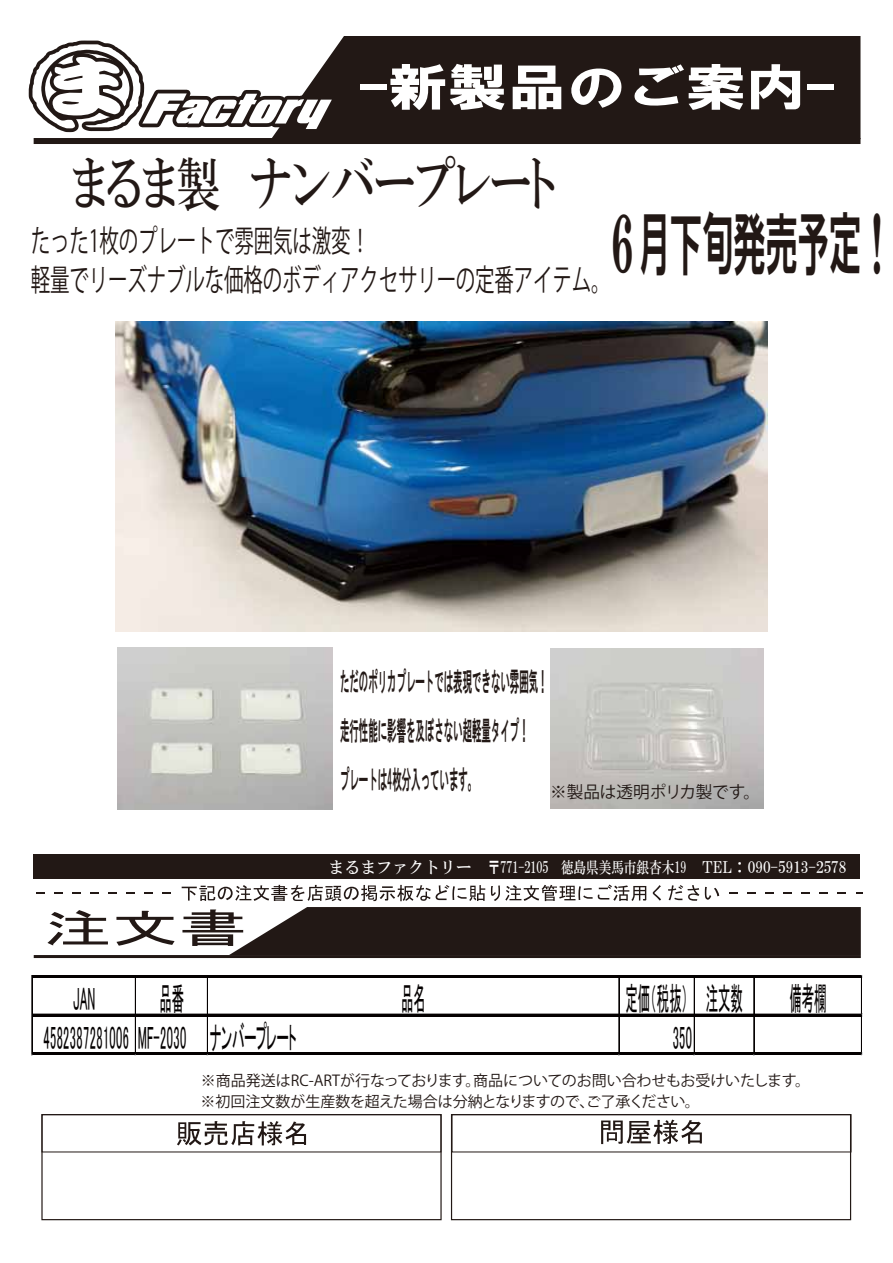
<style>
.page{position:relative;width:893px;height:1263px;background:#fff}
.page>*{position:absolute;margin:0;border:0;box-sizing:border-box;transform-origin:0 0}
.t1{font:68.55px "NIS COMIKS M9 S7 P 83 pv RKSJ H";color:#221815;scale:.46 1}
.t2{font:57.6px "HGP Mincho B";color:#221815;scale:.77 1}
.t3{font:50.25px "HG Soei Kakugothic UB";color:#fff;scale:1.19 1}
.t4{font:32.4px "MS P Gothic";letter-spacing:.035em;color:#040000;scale:.38 1}
.t5{font:32.4px "MS P Gothic";letter-spacing:.015em;color:#040000;scale:.38 1}
.t6{font:30.3px "Koz Go Pro";letter-spacing:-.01em;color:#221815;scale:.64 1}
.t7{font:26.4px/48.6px "HGS Gothic E";color:#221815;scale:.36 1}
.t8{font:16.65px "Koz Go Pro";color:#221815}
.t9{font:15.9px "HGS Mincho B";color:#fff}
.t10{font:15px "Koz Go Pro";color:#221815}
.t11{font:15px "Koz Go Pro";letter-spacing:-.02em;color:#221815}
</style>
<div class="page">
<div style="left:344px;top:36px;width:516px;height:102px;background:#221815"></div>
<div style="left:41px;top:1114px;width:401px;height:106px;border:1px solid #221815"></div>
<div style="left:42px;top:1114px;width:399px;height:38px;border:1px solid #221815"></div>
<div style="left:451px;top:1114px;width:400px;height:106px;border:1px solid #221815"></div>
<div style="left:452px;top:1114px;width:399px;height:38px;border:1px solid #221815"></div>
<svg style="left:601px;top:1119px;width:101px;height:25px"></svg>
<svg style="left:177px;top:1121px;width:129px;height:24px"></svg>
<div style="left:34px;top:138px;width:826px;height:6px;background:#221815"></div>
<svg style="left:32px;top:36px;width:312px;height:286px"></svg>
<svg style="left:47px;top:910px;width:61px;height:35px"></svg>
<svg style="left:116px;top:911px;width:59px;height:35px"></svg>
<svg style="left:182px;top:907px;width:679px;height:48px;background:#362d2b"></svg>
<svg style="left:37px;top:892px;width:8px;height:2px"></svg>
<svg style="left:55px;top:892px;width:8px;height:2px"></svg>
<svg style="left:73px;top:892px;width:8px;height:2px"></svg>
<svg style="left:91px;top:892px;width:8px;height:2px"></svg>
<svg style="left:109px;top:892px;width:8px;height:2px"></svg>
<svg style="left:127px;top:892px;width:8px;height:2px"></svg>
<svg style="left:145px;top:892px;width:8px;height:2px"></svg>
<svg style="left:163px;top:892px;width:8px;height:2px"></svg>
<svg style="left:182px;top:885px;width:303px;height:16px"></svg>
<svg style="left:491px;top:884px;width:155px;height:17px"></svg>
<svg style="left:653px;top:885px;width:8px;height:16px"></svg>
<svg style="left:668px;top:885px;width:31px;height:16px"></svg>
<svg style="left:705px;top:887px;width:14px;height:13px"></svg>
<svg style="left:730px;top:892px;width:8px;height:2px"></svg>
<svg style="left:748px;top:892px;width:8px;height:2px"></svg>
<svg style="left:766px;top:892px;width:8px;height:2px"></svg>
<svg style="left:784px;top:892px;width:8px;height:2px"></svg>
<svg style="left:802px;top:892px;width:8px;height:2px"></svg>
<svg style="left:820px;top:892px;width:8px;height:2px"></svg>
<svg style="left:838px;top:892px;width:8px;height:2px"></svg>
<svg style="left:856px;top:892px;width:6px;height:2px"></svg>
<div style="left:34px;top:854px;width:826px;height:25px;background:#221815"></div>
<hr style="left:34px;top:955px;width:827px;height:3px;background:#221815">
<img style="left:115px;top:322px;width:652px;height:309px">
<img style="left:118px;top:647px;width:215px;height:162px">
<img style="left:550px;top:648px;width:214px;height:160px">
<hr style="left:33px;top:975px;width:829px;height:2px;background:#040000">
<hr style="left:33px;top:1014px;width:829px;height:2px;background:#040000">
<hr style="left:32px;top:975px;width:1px;height:80px;background:#040000">
<hr style="left:135px;top:977px;width:1px;height:78px;background:#040000">
<hr style="left:207px;top:977px;width:1px;height:78px;background:#040000">
<hr style="left:619px;top:977px;width:1px;height:78px;background:#040000">
<hr style="left:694px;top:977px;width:1px;height:78px;background:#040000">
<hr style="left:753px;top:977px;width:1px;height:78px;background:#040000">
<hr style="left:754px;top:977px;width:1px;height:78px;background:#040000">
<hr style="left:33px;top:1053px;width:829px;height:2px;background:#040000">
<hr style="left:861px;top:977px;width:1px;height:78px;background:#040000">
<h3 class="t3" style="left:358px;top:62px;width:402px">-新製品のご案内-</h3>
<h2 class="t2" style="left:71px;top:154px;width:630px">まるま製 ナンバープレート</h2>
<p class="t6" style="left:31px;top:222px;width:532px">たった1枚のプレートで雰囲気は激変！</p>
<p class="t6" style="left:31px;top:261px;width:908px">軽量でリーズナブルな価格のボディアクセサリーの定番アイテム。</p>
<h1 class="t1" style="left:607px;top:201px;width:624px">６月下旬発売予定！</h1>
<p class="t7" style="left:340px;top:657px;width:579px">ただのポリカプレートでは表現できない雰囲気！走行性能に影響を及ぼさない超軽量タイプ！<br>プレートは4枚分入っています。</p>
<p class="t8" style="left:550px;top:781px;width:212px">※製品は透明ポリカ製です。</p>
<p class="t9" style="left:328px;top:859px;width:535px">まるまファクトリー　〒771-2105　徳島県美馬市銀杏木19　TEL：090-5913-2578　</p>
<p class="t5" style="left:73px;top:982px;width:60px">JAN</p>
<p class="t5" style="left:159px;top:982px;width:67px">品番</p>
<p class="t5" style="left:401px;top:982px;width:67px">品名</p>
<p class="t5" style="left:625px;top:982px;width:311px">定価（税抜） 注文数</p>
<p class="t5" style="left:789px;top:982px;width:100px">備考欄</p>
<p class="t4" style="left:43px;top:1021px;width:668px">4582387281006 MF-2030 ナンバープレート</p>
<p class="t5" style="left:673px;top:1021px;width:53px">350</p>
<p class="t10" style="left:201px;top:1070px;width:611px">※商品発送はRC-ARTが行なっております。商品についてのお問い合わせもお受けいたします。</p>
<p class="t11" style="left:200px;top:1092px;width:501px">※初回注文数が生産数を超えた場合は分納となりますので、ご了承ください。</p>
</div>
